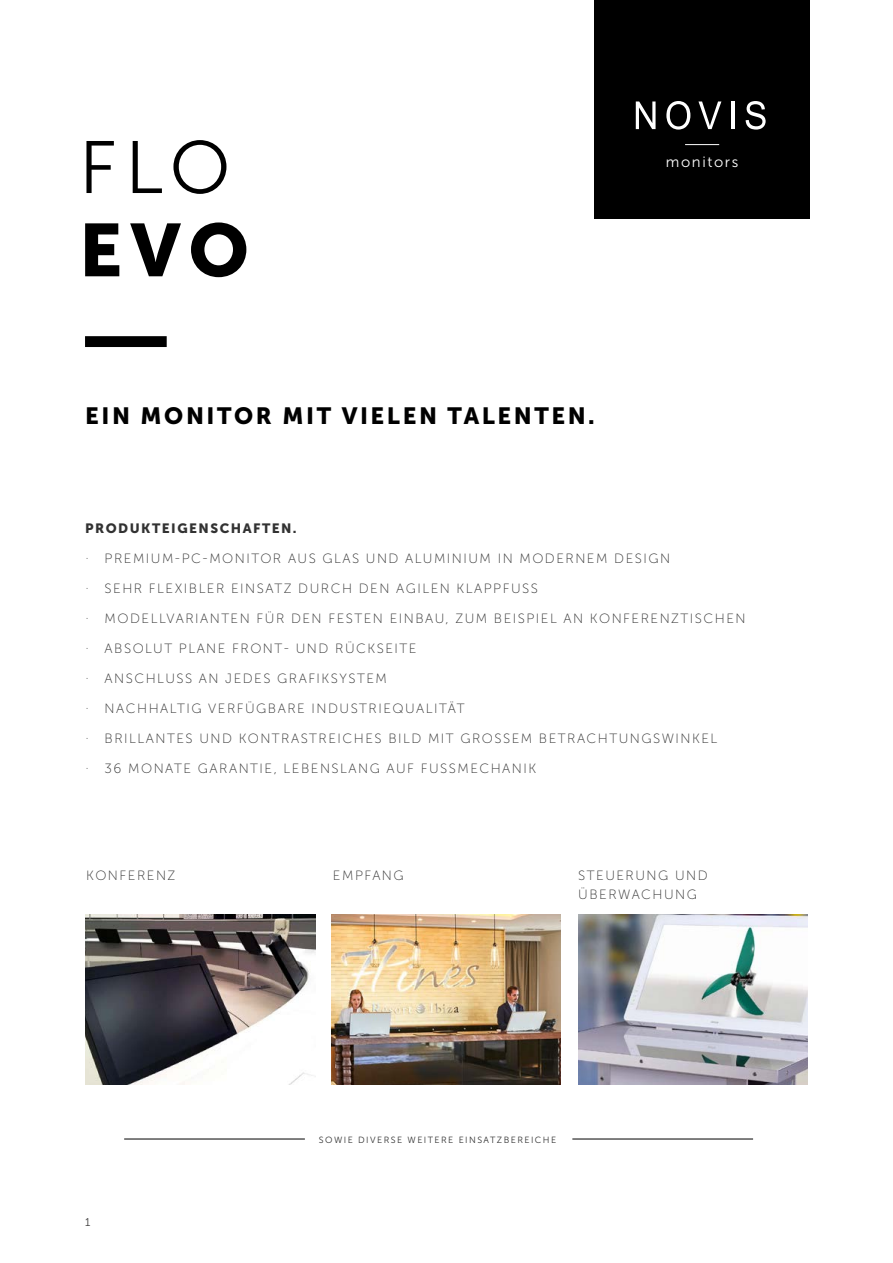
<style>
.page{position:relative;width:893px;height:1263px;background:#fff}
.page>*{position:absolute;margin:0;border:0;box-sizing:border-box;transform-origin:0 0}
.t1{font:73.95px "Museo Sans 300";color:#000}
.t2{font:73.95px "Museo Sans 900";color:#000}
.t3{font:23.4px "Museo Sans 900";letter-spacing:.11em;color:#000}
.t4{font:14.85px "Museo Sans 300";letter-spacing:.11em;color:#fff}
.t5{font:13.5px/19.2px "Museo Sans 100";letter-spacing:.11em;color:#323232}
.t6{font:13.5px "Museo Sans 900";letter-spacing:.11em;color:#323232}
.t7{font:11.25px "Museo Sans 300";color:#3c3b3b}
.t8{font:9px "Museo Sans 300";letter-spacing:.16em;color:#323232}
</style>
<div class="page">
<div style="left:85px;top:336px;width:82px;height:11px;background:#000"></div>
<img style="left:85px;top:915px;width:230px;height:169px">
<img style="left:332px;top:915px;width:229px;height:169px">
<img style="left:578px;top:915px;width:229px;height:169px">
<div style="left:594px;top:0;width:215px;height:218px;background:#000"></div>
<svg style="left:636px;top:101px;width:20px;height:28px"></svg>
<svg style="left:666px;top:101px;width:24px;height:29px"></svg>
<svg style="left:698px;top:101px;width:23px;height:28px"></svg>
<hr style="left:731px;top:101px;width:4px;height:28px;background:#fff">
<svg style="left:746px;top:101px;width:20px;height:29px"></svg>
<hr style="left:685px;top:144px;width:34px;height:1px;background:#fff">
<hr style="left:124px;top:1139px;width:181px;height:1px;background:#000">
<hr style="left:572px;top:1139px;width:181px;height:1px;background:#000">
<h1 class="t1" style="left:79px;top:128px;width:153px">FLO</h1>
<h1 class="t2" style="left:79px;top:208px;width:172px">EVO</h1>
<h2 class="t3" style="left:85px;top:403px;width:511px">EIN MONITOR MIT VIELEN TALENTEN.</h2>
<p class="t4" style="left:666px;top:154px;width:74px">monitors</p>
<p class="t6" style="left:85px;top:520px;width:213px">PRODUKTEIGENSCHAFTEN.</p>
<p class="t5" style="left:85px;top:548px;width:586px">· PREMIUM-PC-MONITOR AUS GLAS UND ALUMINIUM IN MODERNEM DESIGN</p>
<p class="t5" style="left:85px;top:578px;width:454px">· SEHR FLEXIBLER EINSATZ DURCH DEN AGILEN KLAPPFUSS</p>
<p class="t5" style="left:85px;top:608px;width:662px">· MODELLVARIANTEN FÜR DEN FESTEN EINBAU, ZUM BEISPIEL AN KONFERENZTISCHEN</p>
<p class="t5" style="left:85px;top:638px;width:333px">· ABSOLUT PLANE FRONT- UND RÜCKSEITE</p>
<p class="t5" style="left:85px;top:668px;width:303px">· ANSCHLUSS AN JEDES GRAFIKSYSTEM</p>
<p class="t5" style="left:85px;top:698px;width:381px">· NACHHALTIG VERFÜGBARE INDUSTRIEQUALITÄT</p>
<p class="t5" style="left:85px;top:728px;width:634px">· BRILLANTES UND KONTRASTREICHES BILD MIT GROSSEM BETRACHTUNGSWINKEL</p>
<p class="t5" style="left:85px;top:758px;width:453px">· 36 MONATE GARANTIE, LEBENSLANG AUF FUSSMECHANIK</p>
<p class="t5" style="left:86px;top:866px;width:91px">KONFERENZ</p>
<p class="t5" style="left:333px;top:866px;width:72px">EMPFANG</p>
<p class="t5" style="left:578px;top:866px;width:131px">STEUERUNG UND<br>ÜBERWACHUNG</p>
<p class="t7" style="left:85px;top:1216px;width:7px">1</p>
<p class="t8" style="left:319px;top:1135px;width:239px">SOWIE DIVERSE WEITERE EINSATZBEREICHE</p>
</div>
